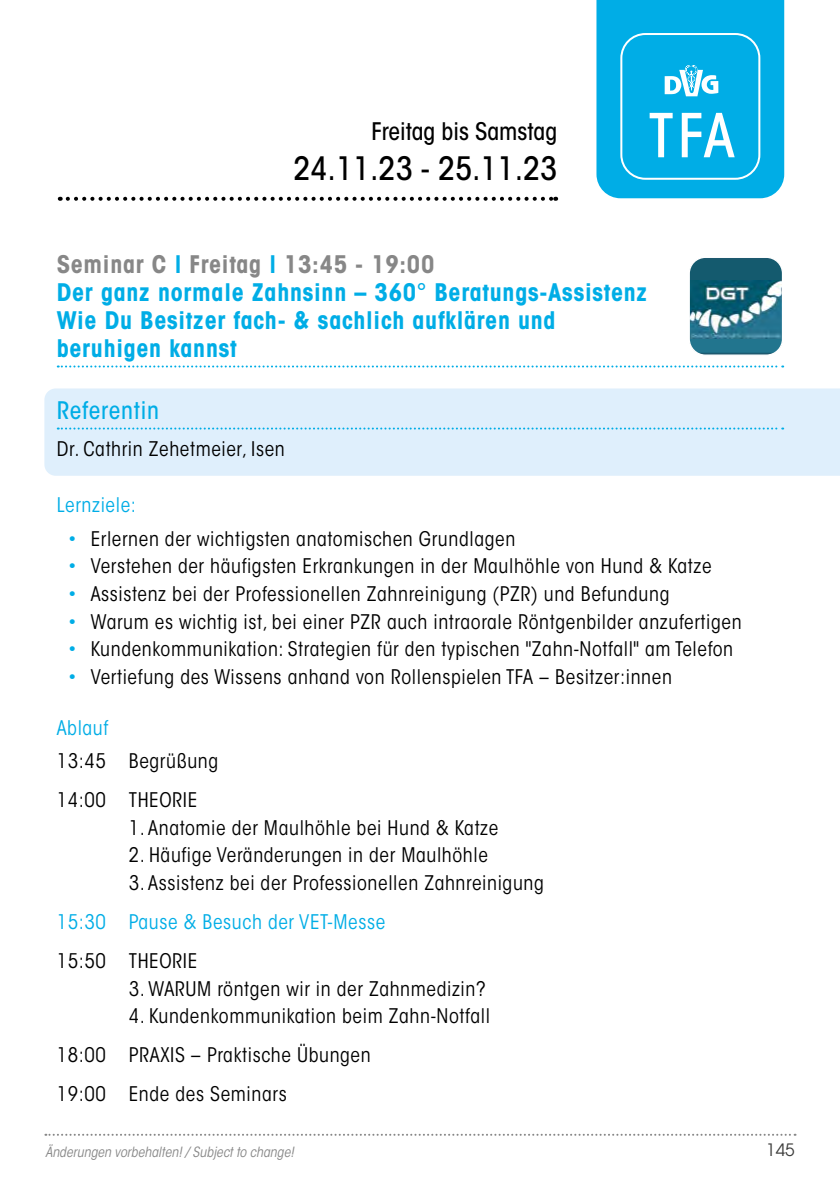
<style>
.page{position:relative;width:840px;height:1191px;background:#fff}
.page>*{position:absolute;margin:0;border:0;box-sizing:border-box;transform-origin:0 0}
.t1{font:500 condensed 60px "ITC Avant Garde Std";color:#fff}
.t2{font:500 condensed 32px "ITC Avant Garde Std";color:#000}
.t3{font:700 condensed 24px/28px "ITC Avant Garde Std";letter-spacing:.03em;color:#00ade6}
.t4{font:500 condensed 24px "ITC Avant Garde Std";color:#000}
.t5{font:500 condensed 24px "ITC Avant Garde Std";letter-spacing:.03em;color:#00ade6}
.t6{font:condensed 20px/39px "ITC Avant Garde Std";letter-spacing:.03em;color:#000}
.t7{font:condensed 20px "ITC Avant Garde Std";letter-spacing:.03em;color:#00ade6}
.t8{font:17px "ITC Avant Garde Std";color:#3c3c3b}
.t9{font:italic condensed 14px "ITC Avant Garde Std";color:#878787}
.s1{color:#878787}
.s2{color:#00ade6}
</style>
<div class="page">
<svg style="left:45px;top:1133px;width:750px;height:2px"></svg>
<div style="left:596px;top:0;width:187px;height:198px;background:#00ade6"></div>
<div style="left:620px;top:33px;width:140px;height:147px;border:2px solid #fff;border-radius:24px"></div>
<svg style="left:68px;top:197px;width:488px;height:4px"></svg>
<div style="left:44px;top:388px;width:795px;height:88px;background:#dfeffc"></div>
<svg style="left:58px;top:365px;width:724px;height:2px"></svg>
<svg style="left:58px;top:427px;width:724px;height:2px"></svg>
<svg style="left:690px;top:260px;width:92px;height:21px;background:#1a5f72"></svg>
<div style="left:688px;top:310px;width:94px;height:43px;background:#22758e;border-radius:9px"></div>
<img style="left:690px;top:281px;width:90px;height:58px">
<div style="left:688px;top:257px;width:94px;height:99px;border:1px solid #fff;border-radius:16px"></div>
<p class="t4" style="left:371px;top:116px;width:187px">Freitag bis Samstag</p>
<h2 class="t2" style="left:293px;top:148px;width:265px">24.11.23 - 25.11.23</h2>
<h1 class="t1" style="left:648px;top:99px;width:88px">TFA</h1>
<p class="t3" style="left:57px;top:250px;width:591px"><span class="s1">Seminar C</span> l <span class="s1">Freitag</span> l <span class="s1">13:45 - 19:00<br></span>Der ganz normale Zahnsinn – 360° Beratungs-Assistenz Wie Du Besitzer fach- &amp; sachlich aufklären und beruhigen kannst</p>
<p class="t5" style="left:57px;top:395px;width:104px">Referentin</p>
<p class="t6" style="left:57px;top:430px;width:229px">Dr. Cathrin Zehetmeier, Isen</p>
<p class="t7" style="left:57px;top:493px;width:81px">Lernziele:</p>
<p class="t6" style="left:68px;top:519px;width:448px"><span class="s2">•</span> Erlernen der wichtigsten anatomischen Grundlagen</p>
<p class="t6" style="left:68px;top:547px;width:644px"><span class="s2">•</span> Verstehen der häufigsten Erkrankungen in der Maulhöhle von Hund &amp; Katze</p>
<p class="t6" style="left:68px;top:574px;width:602px"><span class="s2">•</span> Assistenz bei der Professionellen Zahnreinigung (PZR) und Befundung</p>
<p class="t6" style="left:68px;top:602px;width:674px"><span class="s2">•</span> Warum es wichtig ist, bei einer PZR auch intraorale Röntgenbilder anzufertigen</p>
<p class="t6" style="left:68px;top:630px;width:666px"><span class="s2">•</span> Kundenkommunikation: Strategien für den typischen "Zahn-Notfall" am Telefon</p>
<p class="t6" style="left:68px;top:657px;width:605px"><span class="s2">•</span> Vertiefung des Wissens anhand von Rollenspielen TFA – Besitzer:innen</p>
<p class="t7" style="left:57px;top:715px;width:53px">Ablauf</p>
<p class="t6" style="left:57px;top:741px;width:163px">13:45 Begrüßung<br>14:00 THEORIE</p>
<p class="t6" style="left:129px;top:808px;width:371px">1. Anatomie der Maulhöhle bei Hund &amp; Katze</p>
<p class="t6" style="left:129px;top:835px;width:360px">2. Häufige Veränderungen in der Maulhöhle</p>
<p class="t6" style="left:129px;top:863px;width:416px">3. Assistenz bei der Professionellen Zahnreinigung</p>
<p class="t7" style="left:57px;top:909px;width:330px">15:30 Pause &amp; Besuch der VET-Messe</p>
<p class="t6" style="left:57px;top:941px;width:142px">15:50 THEORIE</p>
<p class="t6" style="left:129px;top:969px;width:358px">3. WARUM röntgen wir in der Zahnmedizin?</p>
<p class="t6" style="left:57px;top:996px;width:434px;text-indent:72px">4. Kundenkommunikation beim Zahn-Notfall<br>18:00 PRAXIS – Praktische Übungen<br>19:00 Ende des Seminars</p>
<p class="t9" style="left:45px;top:1143px;width:250px">Änderungen vorbehalten! / Subject to change!</p>
<p class="t8" style="left:765px;top:1139px;width:30px">145</p>
</div>
